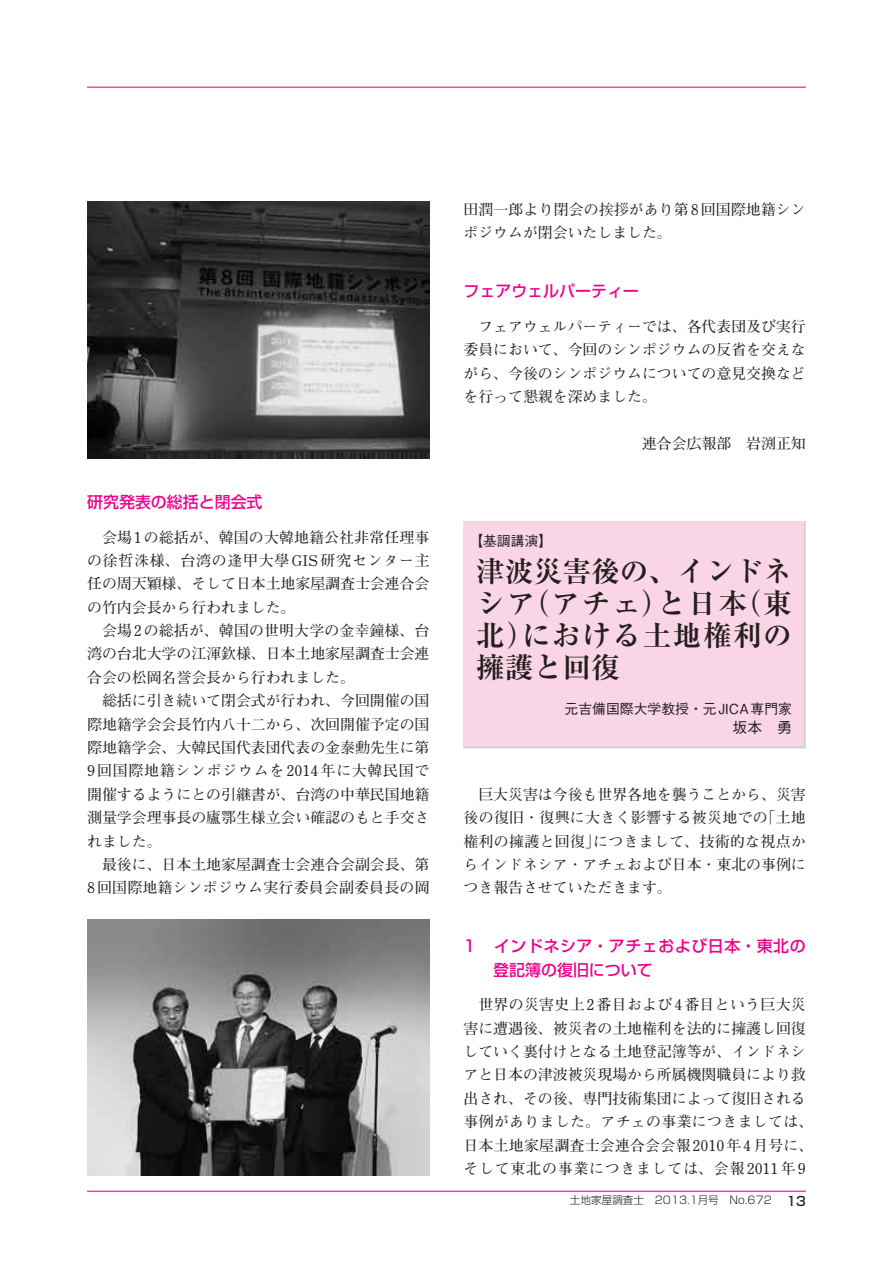
<style>
.page{position:relative;width:893px;height:1263px;background:#fff}
.page>*{position:absolute;margin:0;border:0;box-sizing:border-box;transform-origin:0 0}
.t1{font:700 28.65px/32px "Ryumin Pro";letter-spacing:.05em;color:#231f20;text-align:justify}
.t2{font:500 15.9px/23.4px "Shin Go Pro";letter-spacing:.035em;color:#ed028c}
.t3{font:500 15.9px "Shin Go Pro";color:#ed028c}
.t4{font:700 14.85px/23.4px "Futo Min A101 Pro";color:#231f20;text-align:justify}
.t5{font:500 14.85px "Gothic BBB Pro";color:#231f20}
.t6{font:500 13.8px "Gothic BBB Pro";color:#231f20}
.t7{font:300 10.65px "Shin Go Pro";color:#231f20}
.s1{font-weight:500;font-size:12.75px}
</style>
<div class="page">
<hr style="left:87px;top:87px;width:719px;height:1px;background:#ed028c">
<hr style="left:87px;top:1191px;width:719px;height:1px;background:#ed028c">
<div style="left:463px;top:521px;width:342px;height:226px;background:#fad5e5"></div>
<hr style="left:804px;top:521px;width:2px;height:225px;background:#d1d2d4">
<hr style="left:463px;top:746px;width:343px;height:2px;background:#d1d2d4">
<img style="left:87px;top:202px;width:342px;height:257px">
<img style="left:87px;top:919px;width:343px;height:257px">
<p class="t3" style="left:87px;top:489px;width:177px">研究発表の総括と閉会式</p>
<p class="t4" style="left:87px;top:523px;width:344px;text-indent:15px">会場1の総括が、韓国の大韓地籍公社非常任理事の徐哲洙様、台湾の逢甲大學GIS研究センター主任の周天穎様、そして日本土地家屋調査士会連合会の竹内会長から行われました。</p>
<p class="t4" style="left:87px;top:617px;width:344px;text-indent:15px">会場2の総括が、韓国の世明大学の金幸鐘様、台湾の台北大学の江渾欽様、日本土地家屋調査士会連合会の松岡名誉会長から行われました。</p>
<p class="t4" style="left:87px;top:687px;width:344px;text-indent:15px">総括に引き続いて閉会式が行われ、今回開催の国際地籍学会会長竹内八十二から、次回開催予定の国際地籍学会、大韓民国代表団代表の金泰勳先生に第9回国際地籍シンポジウムを2014年に大韓民国で開催するようにとの引継書が、台湾の中華民国地籍測量学会理事長の廬鄂生様立会い確認のもと手交されました。</p>
<p class="t4" style="left:87px;top:851px;width:344px;text-align:right">最後に、日本土地家屋調査士会連合会副会長、第<br>8回国際地籍シンポジウム実行委員会副委員長の岡</p>
<p class="t4" style="left:463px;top:196px;width:344px">田潤一郎より閉会の挨拶があり第8回国際地籍シンポジウムが閉会いたしました。</p>
<p class="t3" style="left:463px;top:278px;width:177px">フェアウェルパーティー</p>
<p class="t4" style="left:463px;top:313px;width:344px;text-indent:15px">フェアウェルパーティーでは、各代表団及び実行委員において、今回のシンポジウムの反省を交えながら、今後のシンポジウムについての意見交換などを行って懇親を深めました。</p>
<p class="t4" style="left:642px;top:430px;width:165px">連合会広報部　岩渕正知</p>
<p class="t6" style="left:469px;top:530px;width:84px">【基調講演】</p>
<h1 class="t1" style="left:476px;top:554px;width:317px">津波災害後の、インドネシア（アチェ）と日本（東北）における土地権利の擁護と回復</h1>
<p class="t6" style="left:565px;top:697px;width:229px">元吉備国際大学教授・元JICA専門家</p>
<p class="t5" style="left:732px;top:715px;width:61px">坂本　勇</p>
<p class="t4" style="left:463px;top:781px;width:344px;text-indent:15px">巨大災害は今後も世界各地を襲うことから、災害後の復旧・復興に大きく影響する被災地での「土地権利の擁護と回復」につきまして、技術的な視点からインドネシア・アチェおよび日本・東北の事例につき報告させていただきます。</p>
<p class="t2" style="left:493px;top:932px;width:314px;text-indent:-30px">1　インドネシア・アチェおよび日本・東北の登記簿の復旧について</p>
<p class="t4" style="left:463px;top:991px;width:351px;text-align:center">世界の災害史上2番目および4番目という巨大災<br>害に遭遇後、被災者の土地権利を法的に擁護し回復していく裏付けとなる土地登記簿等が、インドネシアと日本の津波被災現場から所属機関職員により救出され、その後、専門技術集団によって復旧される事例がありました。アチェの事業につきましては、日本土地家屋調査士会連合会会報2010年4月号に、そして東北の事業につきましては、会報2011年9</p>
<p class="t7" style="left:570px;top:1191px;width:237px">土地家屋調査士　2013.1月号　No.672 <span class="s1">13</span></p>
</div>
